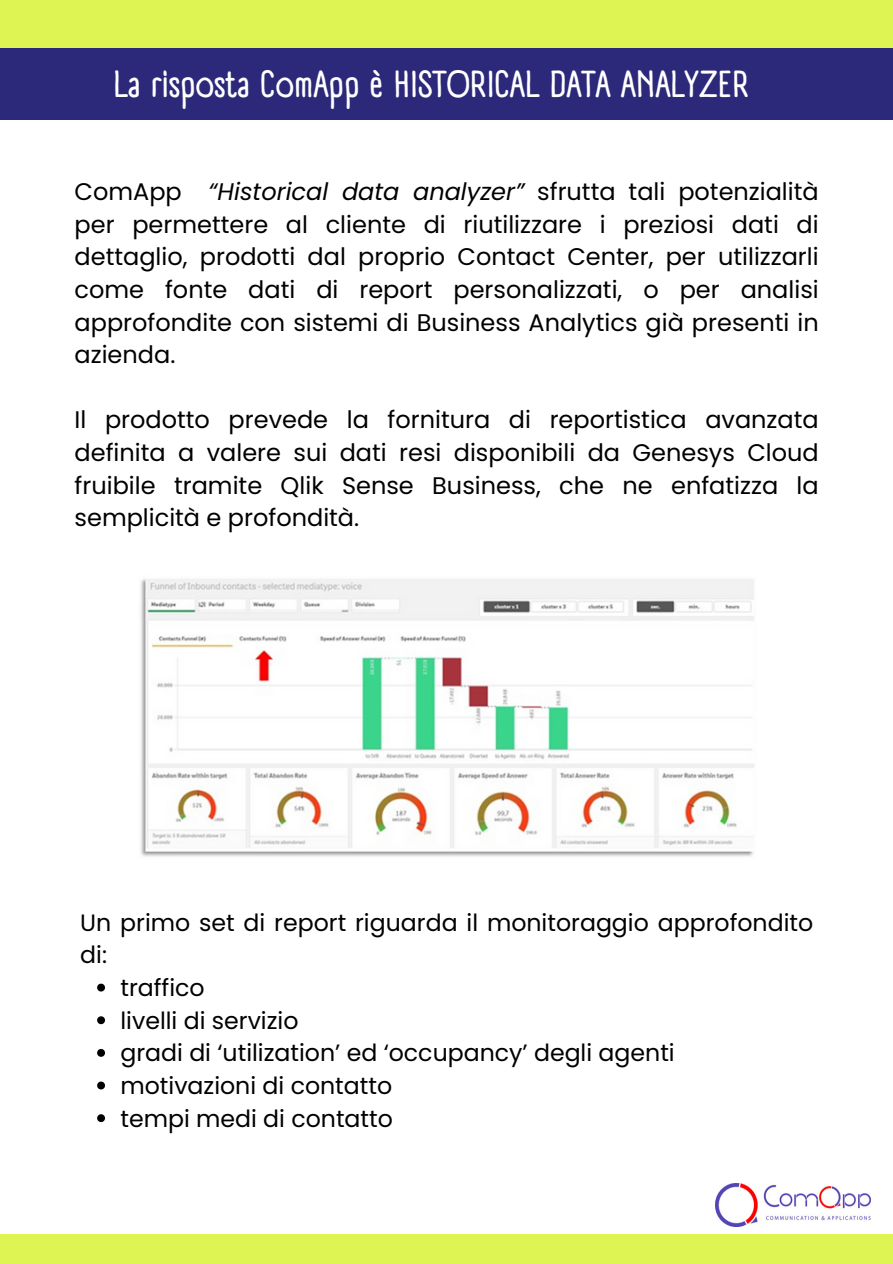
<style>
.page{position:relative;width:893px;height:1264px;background:#fff}
.page>*{position:absolute;margin:0;border:0;box-sizing:border-box;transform-origin:0 0}
.t1{font:700 36.75px "A Day Without Sun Text";color:#fff}
.t2{font:24px/32.7px "Poppins";color:#000;text-align:justify}
.t3{font:23.7px/32.7px "Poppins";color:#000}
.s1{font-style:italic}
</style>
<div class="page">
<div style="left:0;top:0;width:892px;height:49px;background:#ddf453"></div>
<div style="left:0;top:49px;width:892px;height:71px;background:#2d297a"></div>
<div style="left:0;top:1233px;width:892px;height:30px;background:#ddf453"></div>
<img style="left:715px;top:1183px;width:155px;height:43px">
<img style="left:140px;top:579px;width:614px;height:278px">
<svg style="left:97px;top:983px;width:8px;height:8px"></svg>
<svg style="left:97px;top:1016px;width:8px;height:8px"></svg>
<svg style="left:97px;top:1049px;width:8px;height:7px"></svg>
<svg style="left:97px;top:1081px;width:8px;height:8px"></svg>
<svg style="left:97px;top:1114px;width:8px;height:8px"></svg>
<h1 class="t1" style="left:114px;top:62px;width:636px">La risposta ComApp è HISTORICAL DATA ANALYZER</h1>
<p class="t2" style="left:75px;top:175px;width:745px">ComApp <span class="s1">“Historical data analyzer”</span> sfrutta tali potenzialità per permettere al cliente di riutilizzare i preziosi dati di dettaglio, prodotti dal proprio Contact Center, per utilizzarli come fonte dati di report personalizzati, o per analisi approfondite con sistemi di Business Analytics già presenti in</p>
<p class="t2" style="left:75px;top:338px;width:102px">azienda.</p>
<p class="t2" style="left:75px;top:403px;width:745px">Il prodotto prevede la fornitura di reportistica avanzata definita a valere sui dati resi disponibili da Genesys Cloud fruibile tramite Qlik Sense Business, che ne enfatizza la semplicità e profondità.</p>
<p class="t3" style="left:80px;top:906px;width:734px">Un primo set di report riguarda il monitoraggio approfondito di:</p>
<p class="t3" style="left:120px;top:971px;width:86px">traffico</p>
<p class="t3" style="left:120px;top:1004px;width:179px">livelli di servizio</p>
<p class="t3" style="left:120px;top:1036px;width:555px">gradi di ‘utilization’ ed ‘occupancy’ degli agenti</p>
<p class="t3" style="left:120px;top:1069px;width:273px">motivazioni di contatto</p>
<p class="t3" style="left:120px;top:1101px;width:274px">tempi medi di contatto</p>
</div>
